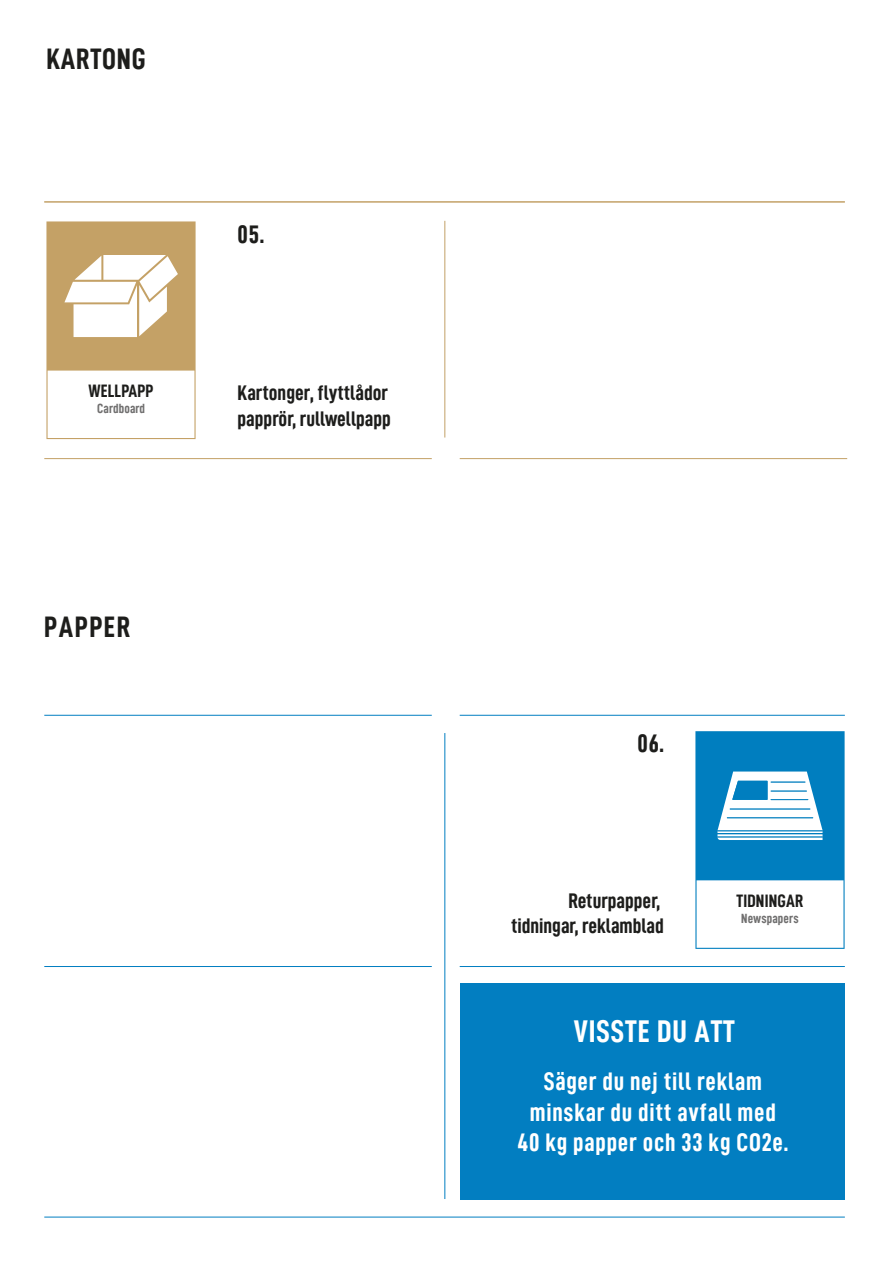
<style>
.page{position:relative;width:893px;height:1263px;background:#fff}
.page>*{position:absolute;margin:0;border:0;box-sizing:border-box;transform-origin:0 0}
.t1{font:31.5px "D DIN Condensed Bold";letter-spacing:.03em;color:#fff}
.t2{font:29.7px "D DIN Condensed Bold";letter-spacing:.025em;color:#1d1d1b}
.t3{font:25.5px/30.6px "D DIN Condensed Bold";letter-spacing:.03em;color:#fff;text-align:center}
.t4{font:25.5px "D DIN Condensed Bold";color:#1d1d1b}
.t5{font:21.3px/25.5px "D DIN Condensed Bold";color:#1d1d1b;text-align:right}
.t6{font:18px "D DIN Condensed Bold";letter-spacing:.01em;color:#1d1d1b}
.t7{font:13.35px "D DIN Condensed Bold";letter-spacing:.01em;color:#706f6f}
</style>
<div class="page">
<div style="left:460px;top:983px;width:385px;height:217px;background:#027ec1"></div>
<hr style="left:444px;top:221px;width:1px;height:216px;background:#c3a066">
<hr style="left:44px;top:458px;width:388px;height:1px;background:#c3a066">
<hr style="left:460px;top:458px;width:387px;height:1px;background:#c3a066">
<hr style="left:44px;top:202px;width:801px;height:1px;background:#c3a066">
<hr style="left:44px;top:715px;width:388px;height:1px;background:#027ec1">
<hr style="left:460px;top:715px;width:385px;height:1px;background:#027ec1">
<hr style="left:44px;top:966px;width:388px;height:1px;background:#027ec1">
<hr style="left:44px;top:1217px;width:801px;height:1px;background:#027ec1">
<hr style="left:460px;top:966px;width:385px;height:1px;background:#027ec1">
<hr style="left:444px;top:733px;width:1px;height:466px;background:#027ec1">
<svg style="left:46px;top:221px;width:150px;height:218px"></svg>
<svg style="left:695px;top:731px;width:150px;height:218px"></svg>
<h2 class="t2" style="left:46px;top:43px;width:101px">KARTONG</h2>
<p class="t6" style="left:88px;top:381px;width:67px">WELLPAPP</p>
<p class="t7" style="left:97px;top:401px;width:50px">Cardboard</p>
<h2 class="t2" style="left:44px;top:610px;width:88px">PAPPER</h2>
<p class="t4" style="left:238px;top:220px;width:28px">05.</p>
<p class="t5" style="left:238px;top:380px;width:155px;text-align:left">Kartonger, flyttlådor papprör, rullwellpapp</p>
<p class="t4" style="left:637px;top:729px;width:28px">06.</p>
<p class="t5" style="left:511px;top:887px;width:154px">Returpapper, tidningar, reklamblad</p>
<p class="t6" style="left:736px;top:891px;width:68px">TIDNINGAR</p>
<p class="t7" style="left:741px;top:911px;width:59px">Newspapers</p>
<h1 class="t1" style="left:574px;top:1014px;width:163px">VISSTE DU ATT</h1>
<p class="t3" style="left:517px;top:1065px;width:272px">Säger du nej till reklam minskar du ditt avfall med<br>40 kg papper och 33 kg CO2e.</p>
</div>
